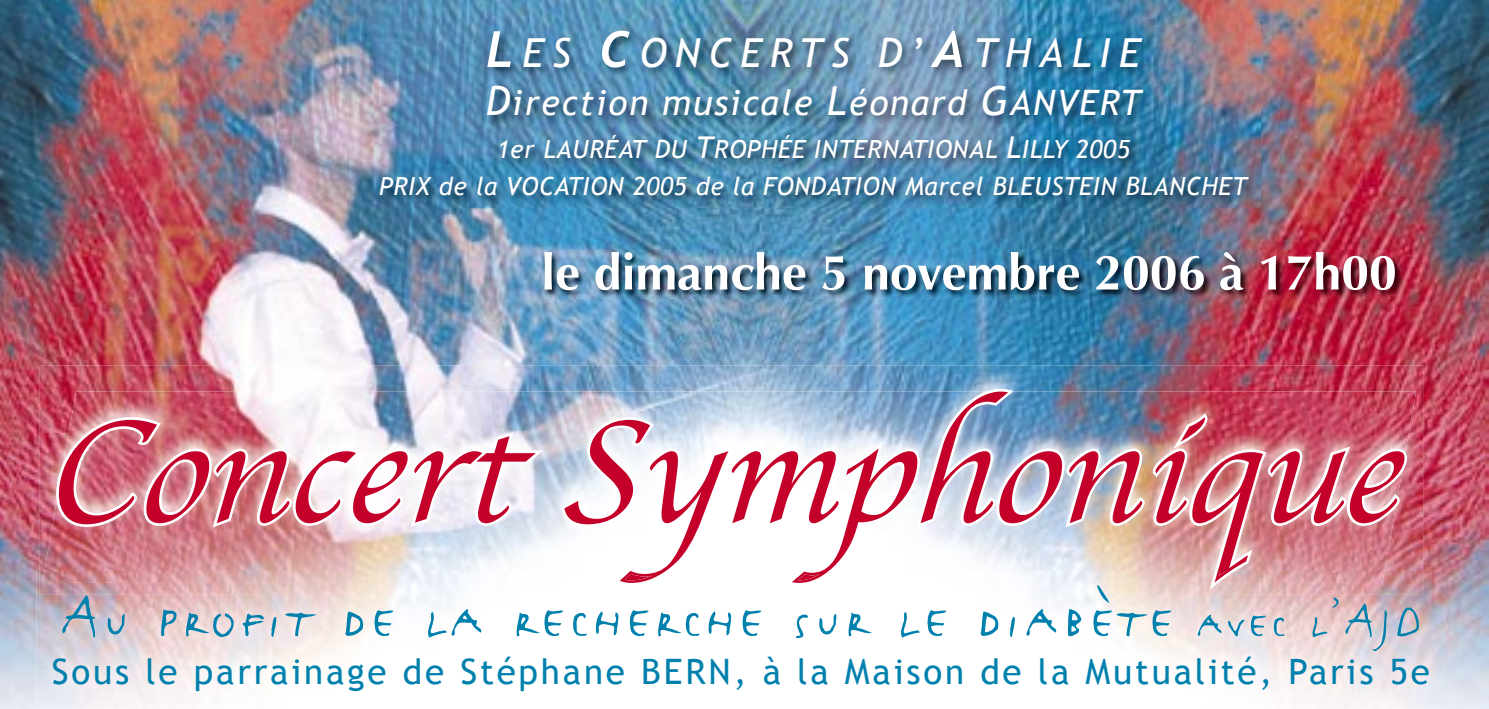
<style>
.page{position:relative;width:1489px;height:709px;background:#fff}
.page>*{position:absolute;margin:0;border:0;box-sizing:border-box;transform-origin:0 0}
.t1{font:italic 150px "Apple Chancery";color:#c4002a}
.t2{font:75px "FF Justlefthand Caps";letter-spacing:.05em;color:#0080ad}
.t3{font:700 50px "Optima";color:#fff}
.t4{font:italic 40px "Trebuchet MS";letter-spacing:.2em;color:#fff}
.t5{font:35px "Trebuchet MS";letter-spacing:.08em;color:#0080ad}
.t6{font:italic 35px "Trebuchet MS";letter-spacing:.05em;color:#fff}
.t7{font:italic 25px/37px "Trebuchet MS";letter-spacing:.025em;color:#fff;text-align:center}
.s1{font-family:"Trebuchet";font-weight:700;font-size:50px}
.s2{font-size:40px}
.s3{font-size:30px}
.s4{font-size:60px}
</style>
<div class="page">
<img style="left:0;top:0;width:1488px;height:709px">
<img style="left:375px;top:25px;width:885px;height:183px">
<img style="left:542px;top:251px;width:861px;height:47px">
<img style="left:40px;top:365px;width:1382px;height:68px">
<img style="left:40px;top:433px;width:4px;height:138px">
<img style="left:1415px;top:433px;width:7px;height:138px">
<img style="left:56px;top:389px;width:1350px;height:182px">
<img style="left:36px;top:571px;width:1409px;height:137px">
<img style="left:40px;top:571px;width:1382px;height:23px">
<img style="left:618px;top:583px;width:599px;height:6px">
<img style="left:42px;top:571px;width:1342px;height:12px">
<img style="left:615px;top:571px;width:619px;height:12px">
<h3 class="t4" style="left:486px;top:29px;width:656px"><span class="s1">L</span>ES <span class="s1">C</span>ONCERTS D’<span class="s1">A</span>THALIE</h3>
<h3 class="t6" style="left:486px;top:82px;width:656px"><span class="s2">D</span>irection musicale <span class="s2">L</span>éonard <span class="s2">G</span>ANVERT</h3>
<p class="t7" style="left:379px;top:131px;width:869px">1er LAURÉAT DU <span class="s3">T</span>ROPHÉE INTERNATIONAL <span class="s3">L</span>ILLY 2005<br>PRIX de la VOCATION 2005 de la FONDATION Marcel BLEUSTEIN BLANCHET</p>
<h3 class="t3" style="left:541px;top:243px;width:857px">le dimanche 5 novembre 2006 à 17h00</h3>
<h1 class="t1" style="left:43px;top:353px;width:1395px">ConcertSymp honique</h1>
<h2 class="t2" style="left:61px;top:570px;width:1361px">Au profit de la recherche sur le diabète <span class="s4">avec l’AJD</span></h2>
<h3 class="t5" style="left:52px;top:651px;width:1379px">Sous le parrainage de Stéphane BERN, à la Maison de la Mutualité, Paris 5e</h3>
</div>
